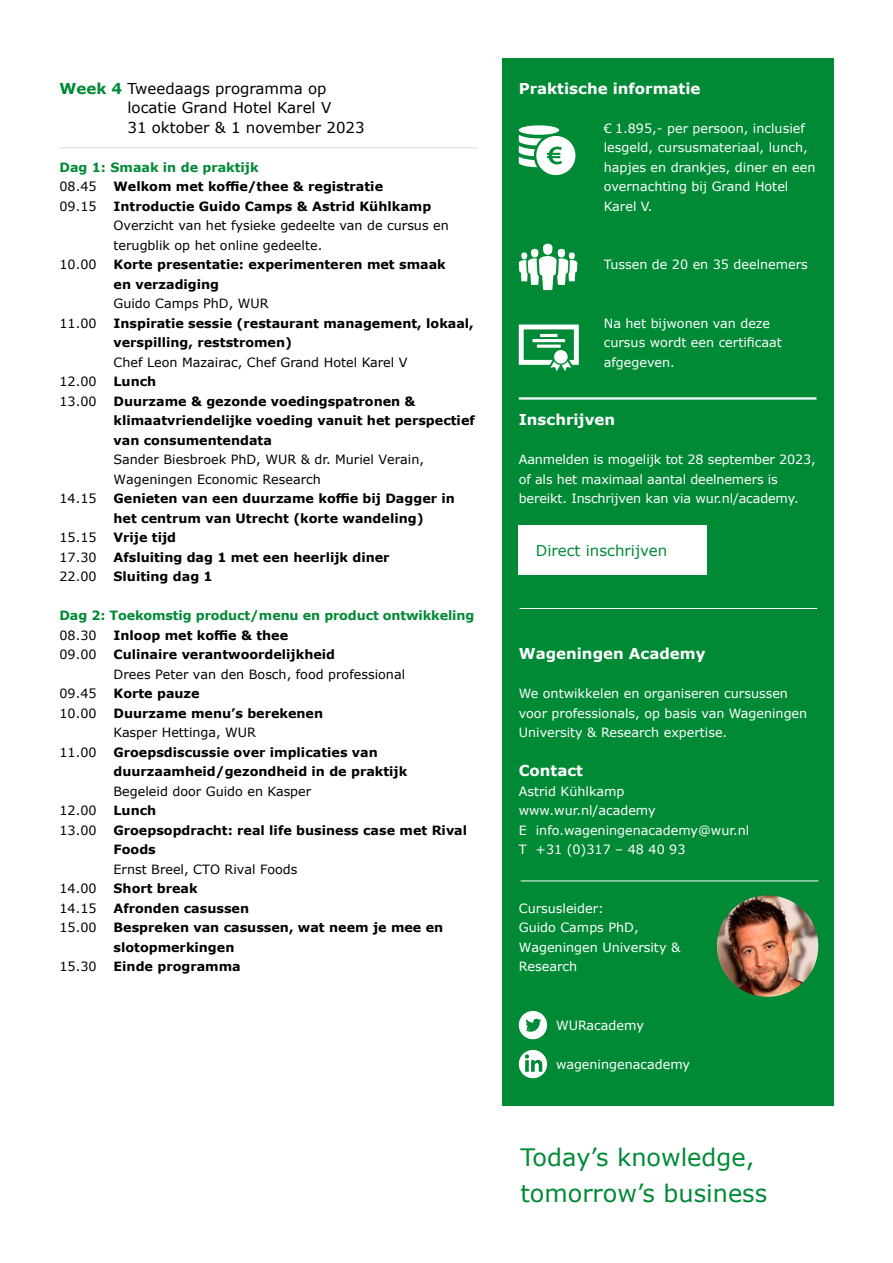
<style>
.page{position:relative;width:893px;height:1263px;background:#fff}
.page>*{position:absolute;margin:0;border:0;box-sizing:border-box;transform-origin:0 0}
.t1{font:24px/36px "Verdana";color:#008a36}
.t2{font:15px/19.5px "Verdana";color:#000}
.H1_Kop_paragraaf{font:700 15px "Verdana";color:#fff}
._13_W_Tussenkop_bold{font:700 15px "Verdana";color:#fff}
.t3{font:15px "Verdana";color:#008a36}
.t4{font:700 12.75px/19.5px "Verdana";color:#000}
.Platte_tekst{font:12.75px/19.5px "Verdana";color:#fff}
.t5{font:12.75px/19.5px "Verdana";color:#000}
._21_W_Platte_tekst_8{font:12.75px/19.5px "Verdana";color:#fff}
.t6{font:700 12.75px "Verdana";letter-spacing:-.01em;color:#008a36}
.s1{font-weight:700;color:#008a36}
</style>
<div class="page">
<div style="left:502px;top:58px;width:331px;height:717px;background:#008a36"></div>
<hr style="left:519px;top:397px;width:297px;height:3px;background:#fff">
<div style="left:519px;top:125px;width:40px;height:10px;background:#fff;border-radius:50%"></div>
<svg style="left:519px;top:135px;width:56px;height:40px"></svg>
<svg style="left:519px;top:244px;width:58px;height:46px"></svg>
<svg style="left:519px;top:324px;width:60px;height:47px"></svg>
<div style="left:519px;top:526px;width:188px;height:49px;background:#fff"></div>
<div style="left:502px;top:606px;width:331px;height:499px;background:#008a36"></div>
<svg style="left:519px;top:1011px;width:28px;height:28px"></svg>
<svg style="left:519px;top:1050px;width:28px;height:28px"></svg>
<hr style="left:60px;top:147px;width:418px;height:1px;background:#dedad6">
<hr style="left:520px;top:608px;width:297px;height:1px;background:#fff">
<hr style="left:521px;top:880px;width:297px;height:1px;background:#fff">
<img style="left:717px;top:895px;width:101px;height:102px;border-radius:51px">
<p class="t2" style="left:128px;top:78px;width:239px;text-indent:-68px"><span class="s1">Week 4</span> Tweedaags programma op locatie Grand Hotel Karel V<br>31 oktober &amp; 1 november 2023</p>
<p class="t6" style="left:60px;top:158px;width:201px">Dag 1: Smaak in de praktijk</p>
<p class="t5" style="left:60px;top:177px;width:39px">08.45</p>
<p class="t4" style="left:114px;top:176px;width:271px">Welkom met koffie/thee &amp; registratie</p>
<p class="t5" style="left:60px;top:196px;width:39px">09.15</p>
<p class="t4" style="left:114px;top:196px;width:319px">Introductie Guido Camps &amp; Astrid Kühlkamp</p>
<p class="t5" style="left:114px;top:216px;width:337px">Overzicht van het fysieke gedeelte van de cursus en terugblik op het online gedeelte.</p>
<p class="t5" style="left:60px;top:255px;width:39px">10.00</p>
<p class="t4" style="left:114px;top:254px;width:334px">Korte presentatie: experimenteren met smaak en verzadiging</p>
<p class="t5" style="left:114px;top:294px;width:157px">Guido Camps PhD, WUR</p>
<p class="t5" style="left:60px;top:313px;width:39px">11.00</p>
<p class="t4" style="left:114px;top:313px;width:362px">Inspiratie sessie (restaurant management, lokaal, verspilling, reststromen)</p>
<p class="t5" style="left:114px;top:352px;width:295px">Chef Leon Mazairac, Chef Grand Hotel Karel V</p>
<p class="t5" style="left:60px;top:372px;width:39px">12.00</p>
<p class="t4" style="left:114px;top:371px;width:44px">Lunch</p>
<p class="t5" style="left:60px;top:391px;width:39px">13.00</p>
<p class="t4" style="left:114px;top:391px;width:363px">Duurzame &amp; gezonde voedingspatronen &amp; klimaatvriendelijke voeding vanuit het perspectief van consumentendata</p>
<p class="t5" style="left:114px;top:450px;width:312px">Sander Biesbroek PhD, WUR &amp; dr. Muriel Verain,<br>Wageningen Economic Research</p>
<p class="t5" style="left:60px;top:489px;width:39px">14.15</p>
<p class="t4" style="left:114px;top:488px;width:343px">Genieten van een duurzame koffie bij Dagger in het centrum van Utrecht (korte wandeling)</p>
<p class="t5" style="left:60px;top:528px;width:39px">15.15</p>
<p class="t4" style="left:114px;top:527px;width:64px">Vrije tijd</p>
<p class="t5" style="left:60px;top:547px;width:39px">17.30</p>
<p class="t4" style="left:114px;top:547px;width:278px">Afsluiting dag 1 met een heerlijk diner</p>
<p class="t5" style="left:60px;top:567px;width:39px">22.00</p>
<p class="t4" style="left:114px;top:566px;width:101px">Sluiting dag 1</p>
<p class="t6" style="left:60px;top:606px;width:416px">Dag 2: Toekomstig product/menu en product ontwikkeling</p>
<p class="t5" style="left:60px;top:625px;width:39px">08.30</p>
<p class="t4" style="left:114px;top:625px;width:176px">Inloop met koffie &amp; thee</p>
<p class="t5" style="left:60px;top:645px;width:39px">09.00</p>
<p class="t4" style="left:114px;top:644px;width:223px">Culinaire verantwoordelijkheid</p>
<p class="t5" style="left:114px;top:664px;width:293px">Drees Peter van den Bosch, food professional</p>
<p class="t5" style="left:60px;top:684px;width:39px">09.45</p>
<p class="t4" style="left:114px;top:683px;width:88px">Korte pauze</p>
<p class="t5" style="left:60px;top:703px;width:39px">10.00</p>
<p class="t4" style="left:114px;top:703px;width:211px">Duurzame menu’s berekenen</p>
<p class="t5" style="left:114px;top:723px;width:144px">Kasper Hettinga, WUR</p>
<p class="t5" style="left:60px;top:742px;width:39px">11.00</p>
<p class="t4" style="left:114px;top:742px;width:295px">Groepsdiscussie over implicaties van duurzaamheid/gezondheid in de praktijk</p>
<p class="t5" style="left:114px;top:781px;width:199px">Begeleid door Guido en Kasper</p>
<p class="t5" style="left:60px;top:801px;width:39px">12.00</p>
<p class="t4" style="left:114px;top:800px;width:44px">Lunch</p>
<p class="t5" style="left:60px;top:820px;width:39px">13.00</p>
<p class="t4" style="left:114px;top:820px;width:355px">Groepsopdracht: real life business case met Rival<br>Foods</p>
<p class="t5" style="left:114px;top:859px;width:185px">Ernst Breel, CTO Rival Foods</p>
<p class="t5" style="left:60px;top:879px;width:39px">14.00</p>
<p class="t4" style="left:114px;top:878px;width:86px">Short break</p>
<p class="t5" style="left:60px;top:898px;width:39px">14.15</p>
<p class="t4" style="left:114px;top:898px;width:137px">Afronden casussen</p>
<p class="t5" style="left:60px;top:918px;width:39px">15.00</p>
<p class="t4" style="left:114px;top:917px;width:331px">Bespreken van casussen, wat neem je mee en slotopmerkingen</p>
<p class="t5" style="left:60px;top:957px;width:39px">15.30</p>
<p class="t4" style="left:114px;top:956px;width:129px">Einde programma</p>
<h1 class="H1_Kop_paragraaf" style="left:519px;top:77px;width:183px">Praktische informatie</h1>
<p class="Platte_tekst" style="left:604px;top:118px;width:213px">€ 1.895,- per persoon, inclusief lesgeld, cursusmateriaal, lunch, hapjes en drankjes, diner en een overnachting bij Grand Hotel<br>Karel V.</p>
<p class="Platte_tekst" style="left:604px;top:255px;width:206px">Tussen de 20 en 35 deelnemers</p>
<p class="Platte_tekst" style="left:604px;top:313px;width:179px">Na het bijwonen van deze cursus wordt een certificaat afgegeven.</p>
<p class="H1_Kop_paragraaf" style="left:519px;top:409px;width:98px">Inschrijven</p>
<p class="Platte_tekst" style="left:519px;top:450px;width:299px">Aanmelden is mogelijk tot 28 september 2023, of als het maximaal aantal deelnemers is bereikt. Inschrijven kan via wur.nl/academy.</p>
<p class="t3" style="left:536px;top:540px;width:133px">Direct inschrijven</p>
<p class="_13_W_Tussenkop_bold" style="left:519px;top:643px;width:188px">Wageningen Academy</p>
<p class="Platte_tekst" style="left:519px;top:684px;width:290px">We ontwikkelen en organiseren cursussen voor professionals, op basis van Wageningen<br>University &amp; Research expertise.</p>
<p class="_13_W_Tussenkop_bold" style="left:519px;top:760px;width:66px">Contact</p>
<p class="_21_W_Platte_tekst_8" style="left:519px;top:781px;width:107px">Astrid Kühlkamp</p>
<p class="_21_W_Platte_tekst_8" style="left:519px;top:801px;width:138px">www.wur.nl/academy</p>
<p class="_21_W_Platte_tekst_8" style="left:519px;top:820px;width:232px">E info.wageningenacademy@wur.nl</p>
<p class="_21_W_Platte_tekst_8" style="left:519px;top:840px;width:168px">T +31 (0)317 – 48 40 93</p>
<p class="_21_W_Platte_tekst_8" style="left:519px;top:898px;width:163px">Cursusleider:<br>Guido Camps PhD,<br>Wageningen University &amp;<br>Research</p>
<p class="Platte_tekst" style="left:556px;top:1015px;width:89px">WURacademy</p>
<p class="Platte_tekst" style="left:556px;top:1054px;width:136px">wageningenacademy</p>
<h1 class="t1" style="left:520px;top:1139px;width:248px">Today’s knowledge, tomorrow’s business</h1>
</div>
